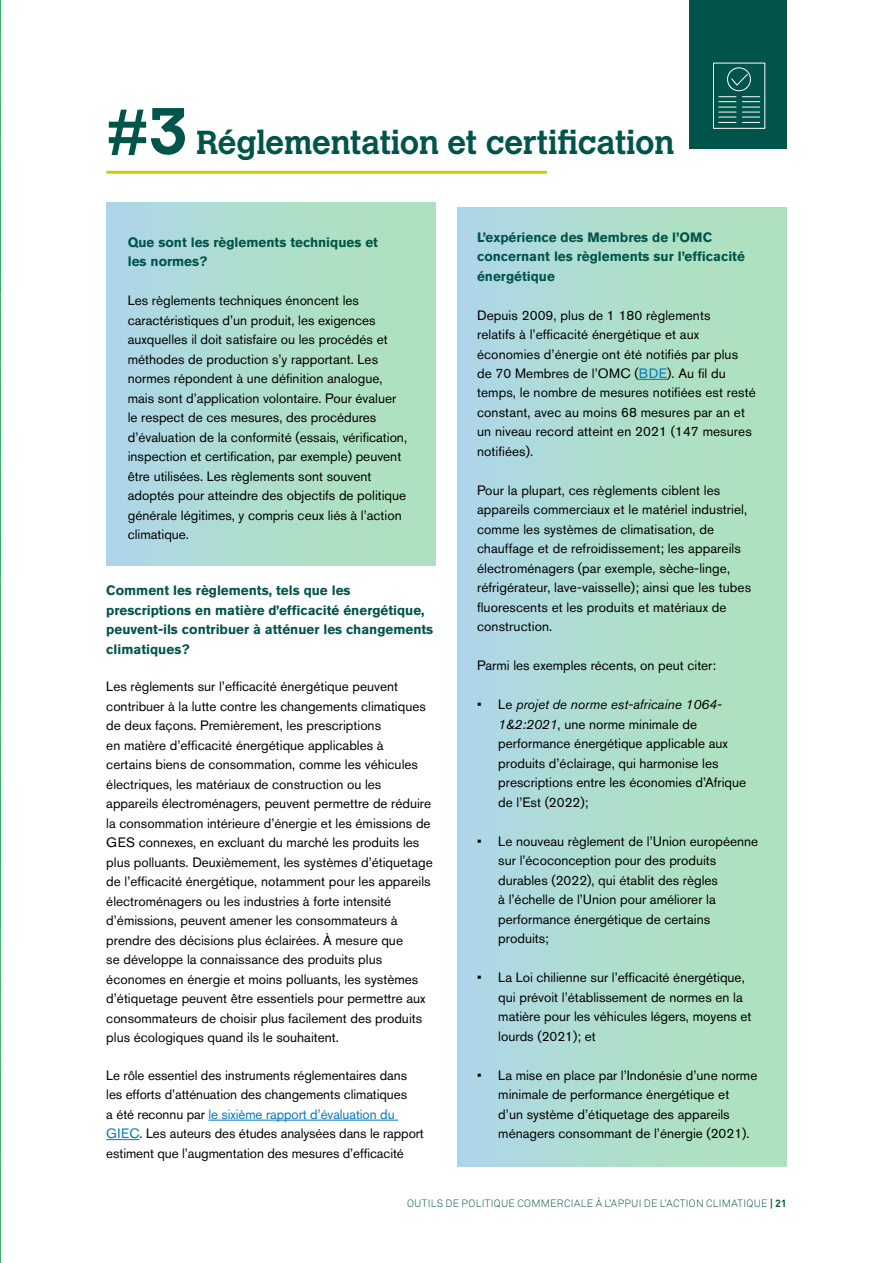
<style>
.page{position:relative;width:893px;height:1263px;background:#fff}
.page>*{position:absolute;margin:0;border:0;box-sizing:border-box;transform-origin:0 0}
.t1{font:700 33px "Calvert MT Std";letter-spacing:-.01em;color:#00544a}
.t2{font:13.5px/19.5px "Akzidenz Grotesk BE";color:#000}
.t3{font:700 13.5px/19.5px "Akzidenz Grotesk BE";color:#00544a}
.t4{font:300 10.5px "Akkurat Pro";letter-spacing:.025em;color:#00544a}
.s1{font-size:64.5px}
.s2{color:#0079c1}
.s3{font-style:italic}
.s4{font-weight:700}
</style>
<div class="page">
<hr style="left:0;top:0;width:1px;height:1263px;background:#3eb166">
<hr style="left:106px;top:171px;width:441px;height:3px;background:#c0d100">
<div style="left:689px;top:0;width:98px;height:149px;background:#00544a"></div>
<div style="left:713px;top:63px;width:52px;height:66px;border:1px solid #fff"></div>
<svg style="left:742px;top:96px;width:18px;height:27px"></svg>
<svg style="left:719px;top:96px;width:17px;height:27px"></svg>
<div style="left:727px;top:67px;width:24px;height:24px;border:1px solid #fff;border-radius:50%"></div>
<svg style="left:730px;top:73px;width:19px;height:13px"></svg>
<hr style="left:208px;top:1120px;width:190px;height:1px;background:#0079c1">
<hr style="left:106px;top:1139px;width:34px;height:1px;background:#0079c1">
<div style="left:106px;top:202px;width:330px;height:364px;background:linear-gradient(to right,#aed7e6,#aee3b8)"></div>
<div style="left:457px;top:207px;width:330px;height:959px;background:linear-gradient(to right,#aed7e6,#aee3b8)"></div>
<svg style="left:639px;top:379px;width:28px;height:1px"></svg>
<h1 class="t1" style="left:106px;top:121px;width:569px"><span class="s1">#3</span> Réglementation et certification</h1>
<p class="t3" style="left:128px;top:232px;width:252px">Que sont les règlements techniques et les normes?</p>
<p class="t2" style="left:128px;top:291px;width:281px">Les règlements techniques énoncent les caractéristiques d’un produit, les exigences auxquelles il doit satisfaire ou les procédés et méthodes de production s’y rapportant. Les normes répondent à une définition analogue, mais sont d’application volontaire. Pour évaluer le respect de ces mesures, des procédures d’évaluation de la conformité (essais, vérification, inspection et certification, par exemple) peuvent être utilisées. Les règlements sont souvent adoptés pour atteindre des objectifs de politique générale légitimes, y compris ceux liés à l’action climatique.</p>
<p class="t3" style="left:106px;top:581px;width:328px">Comment les règlements, tels que les prescriptions en matière d’efficacité énergétique, peuvent-ils contribuer à atténuer les changements climatiques?</p>
<p class="t2" style="left:106px;top:677px;width:328px">Les règlements sur l’efficacité énergétique peuvent contribuer à la lutte contre les changements climatiques de deux façons. Premièrement, les prescriptions<br>en matière d’efficacité énergétique applicables à<br>certains biens de consommation, comme les véhicules électriques, les matériaux de construction ou les appareils électroménagers, peuvent permettre de réduire la consommation intérieure d’énergie et les émissions de GES connexes, en excluant du marché les produits les plus polluants. Deuxièmement, les systèmes d’étiquetage de l’efficacité énergétique, notamment pour les appareils électroménagers ou les industries à forte intensité d’émissions, peuvent amener les consommateurs à prendre des décisions plus éclairées. À mesure que<br>se développe la connaissance des produits plus économes en énergie et moins polluants, les systèmes d’étiquetage peuvent être essentiels pour permettre aux consommateurs de choisir plus facilement des produits plus écologiques quand ils le souhaitent.</p>
<p class="t2" style="left:106px;top:1065px;width:319px">Le rôle essentiel des instruments réglementaires dans les efforts d’atténuation des changements climatiques<br>a été reconnu par <span class="s2">le sixième rapport d’évaluation du GIEC</span>. Les auteurs des études analysées dans le rapport estiment que l’augmentation des mesures d’efficacité</p>
<p class="t3" style="left:477px;top:227px;width:269px">L’expérience des Membres de l’OMC concernant les règlements sur l’efficacité énergétique</p>
<p class="t2" style="left:477px;top:305px;width:280px">Depuis 2009, plus de 1 180 règlements<br>relatifs à l’efficacité énergétique et aux économies d’énergie ont été notifiés par plus de 70 Membres de l’OMC (<span class="s2">BDE</span>). Au fil du temps, le nombre de mesures notifiées est resté constant, avec au moins 68 mesures par an et un niveau record atteint en 2021 (147 mesures notifiées).</p>
<p class="t2" style="left:477px;top:480px;width:276px">Pour la plupart, ces règlements ciblent les appareils commerciaux et le matériel industriel, comme les systèmes de climatisation, de chauffage et de refroidissement; les appareils électroménagers (par exemple, sèche-linge, réfrigérateur, lave-vaisselle); ainsi que les tubes fluorescents et les produits et matériaux de construction.</p>
<p class="t2" style="left:477px;top:656px;width:241px">Parmi les exemples récents, on peut citer:</p>
<p class="t2" style="left:498px;top:695px;width:249px;text-indent:-21px">• Le <span class="s3">projet de norme est-africaine 1064- 1&amp;2:2021</span>, une norme minimale de performance énergétique applicable aux produits d’éclairage, qui harmonise les prescriptions entre les économies d’Afrique de l’Est (2022);</p>
<p class="t2" style="left:498px;top:831px;width:261px;text-indent:-21px">• Le nouveau règlement de l’Union européenne sur l’écoconception pour des produits durables (2022), qui établit des règles<br>à l’échelle de l’Union pour améliorer la performance énergétique de certains produits;</p>
<p class="t2" style="left:498px;top:968px;width:255px;text-indent:-21px">• La Loi chilienne sur l’efficacité énergétique, qui prévoit l’établissement de normes en la matière pour les véhicules légers, moyens et lourds (2021); et</p>
<p class="t2" style="left:498px;top:1065px;width:261px;text-indent:-21px">• La mise en place par l’Indonésie d’une norme minimale de performance énergétique et d’un système d’étiquetage des appareils ménagers consommant de l’énergie (2021).</p>
<p class="t4" style="left:407px;top:1197px;width:381px">OUTILS DE POLITIQUE COMMERCIALE À L’APPUI DE L’ACTION CLIMATIQUE <span class="s4">| 21</span></p>
</div>
